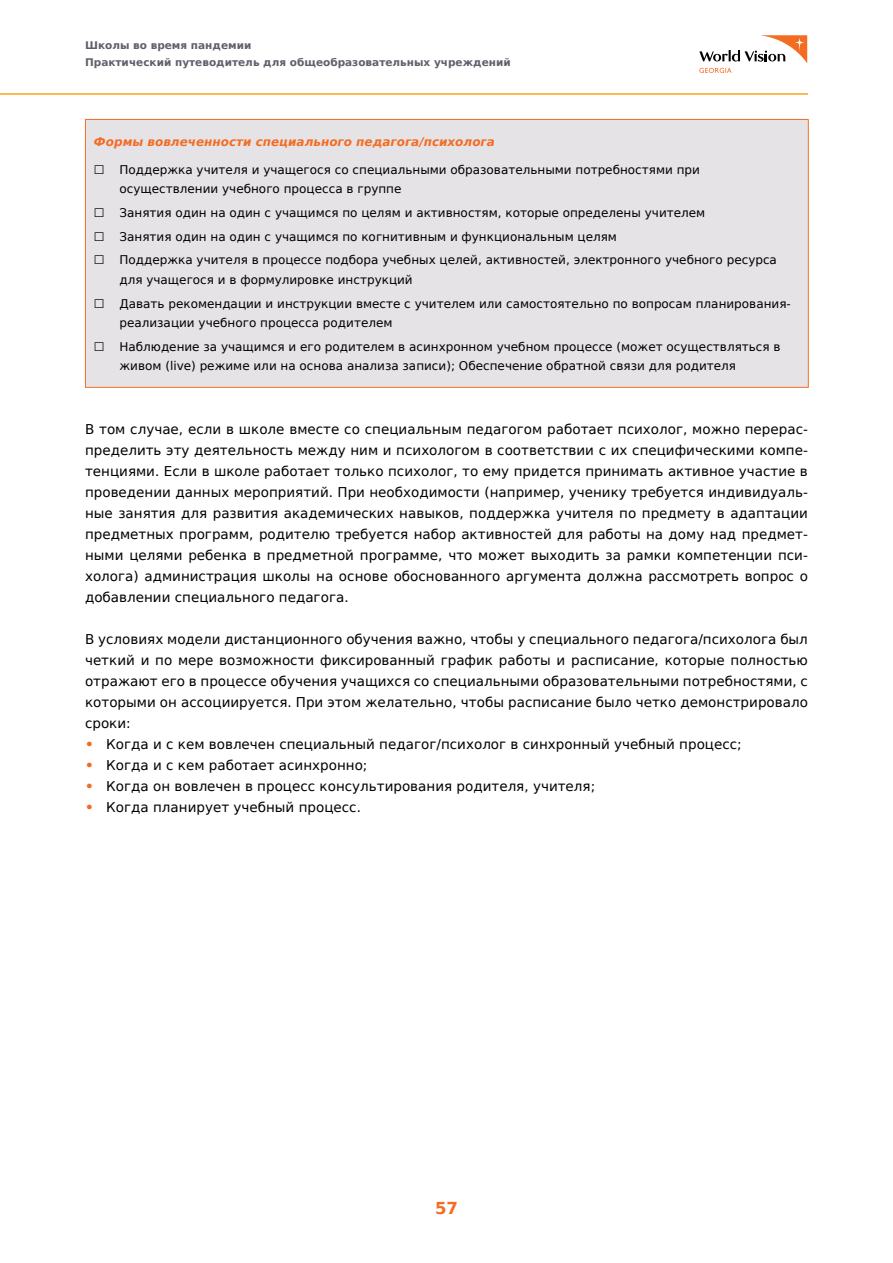
<style>
.page{position:relative;width:893px;height:1263px;background:#fff}
.page>*{position:absolute;margin:0;border:0;box-sizing:border-box;transform-origin:0 0}
.t1{font:700 16.5px "DejaVu Sans";color:#f36c24}
.t2{font:13.5px/21px "DejaVu Sans";color:#000;text-align:justify}
.t3{font:12px/23.7px "DejaVu Sans";color:#000}
.t4{font:italic 700 12px "DejaVu Sans";color:#f36c24}
.t5{font:700 10.5px/16.5px "DejaVu Sans";color:#605f6b}
.s1{font-weight:700;color:#f36c24}
</style>
<div class="page">
<svg style="left:699px;top:35px;width:108px;height:38px"></svg>
<hr style="left:0;top:93px;width:808px;height:2px;background:#faa41a">
<div style="left:85px;top:119px;width:723px;height:268px;background:#e5e3e5"></div>
<hr style="left:85px;top:119px;width:724px;height:1px;background:#f36c24">
<hr style="left:85px;top:120px;width:1px;height:267px;background:#f36c24">
<hr style="left:808px;top:120px;width:1px;height:267px;background:#f36c24">
<hr style="left:85px;top:387px;width:724px;height:1px;background:#f36c24">
<p class="t5" style="left:85px;top:37px;width:427px">Школы во время пандемии<br>Практический путеводитель для общеобразовательных учреждений</p>
<p class="t4" style="left:94px;top:132px;width:403px">Формы вовлеченности специального педагога/психолога</p>
<p class="t3" style="left:119px;top:159px;width:582px;line-height:19.5px;text-indent:-26px">☐ Поддержка учителя и учащегося со специальными образовательными потребностями при осуществлении учебного процесса в группе</p>
<p class="t3" style="left:94px;top:200px;width:685px">☐ Занятия один на один с учащимся по целям и активностям, которые определены учителем<br>☐ Занятия один на один с учащимся по когнитивным и функциональным целям<br>☐ Поддержка учителя в процессе подбора учебных целей, активностей, электронного учебного ресурса</p>
<p class="t3" style="left:94px;top:267px;width:698px;text-indent:26px">для учащегося и в формулировке инструкций<br>☐ Давать рекомендации и инструкции вместе с учителем или самостоятельно по вопросам планирования-</p>
<p class="t3" style="left:94px;top:311px;width:688px;text-indent:26px">реализации учебного процесса родителем<br>☐ Наблюдение за учащимся и его родителем в асинхронном учебном процессе (может осуществляться в</p>
<p class="t3" style="left:119px;top:354px;width:618px">живом (live) режиме или на основа анализа записи); Обеспечение обратной связи для родителя</p>
<p class="t2" style="left:85px;top:418px;width:724px">В том случае, если в школе вместе со специальным педагогом работает психолог, можно перерас&shy;пределить эту деятельность между ним и психологом в соответствии с их специфическими компе&shy;тенциями. Если в школе работает только психолог, то ему придется принимать активное участие в проведении данных мероприятий. При необходимости (например, ученику требуется индивидуаль&shy;ные занятия для развития академических навыков, поддержка учителя по предмету в адаптации предметных программ, родителю требуется набор активностей для работы на дому над предмет&shy;ными целями ребенка в предметной программе, что может выходить за рамки компетенции пси&shy;холога) администрация школы на основе обоснованного аргумента должна рассмотреть вопрос о добавлении специального педагога.</p>
<p class="t2" style="left:85px;top:629px;width:724px">В условиях модели дистанционного обучения важно, чтобы у специального педагога/психолога был четкий и по мере возможности фиксированный график работы и расписание, которые полностью отражают его в процессе обучения учащихся со специальными образовательными потребностями, с которыми он ассоциируется. При этом желательно, чтобы расписание было четко демонстрировало сроки:</p>
<p class="t2" style="left:85px;top:734px;width:658px"><span class="s1">•</span> Когда и с кем вовлечен специальный педагог/психолог в синхронный учебный процесс;</p>
<p class="t2" style="left:85px;top:755px;width:284px"><span class="s1">•</span> Когда и с кем работает асинхронно;</p>
<p class="t2" style="left:85px;top:776px;width:512px"><span class="s1">•</span> Когда он вовлечен в процесс консультирования родителя, учителя;</p>
<p class="t2" style="left:85px;top:797px;width:277px"><span class="s1">•</span> Когда планирует учебный процесс.</p>
<p class="t1" style="left:435px;top:1194px;width:24px">57</p>
</div>
